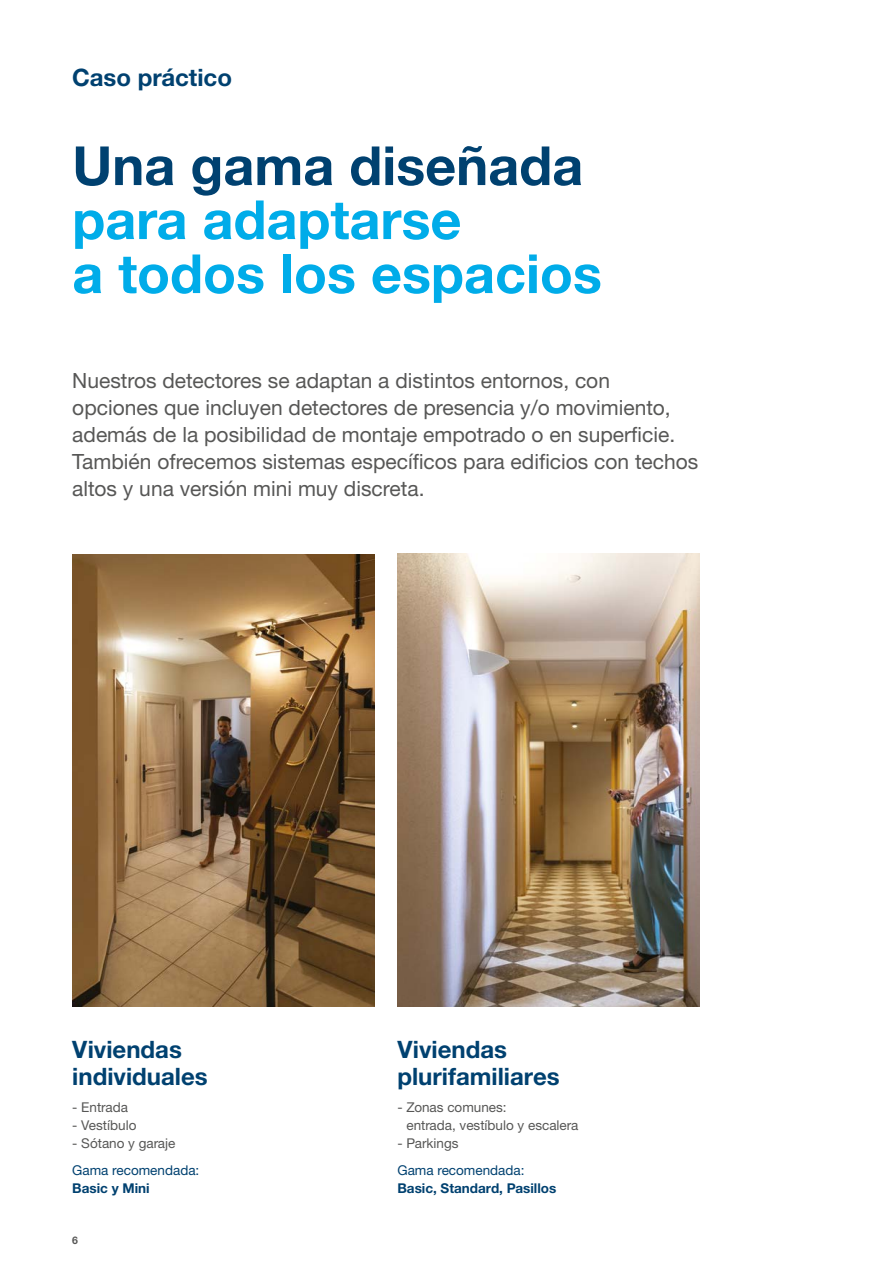
<style>
.page{position:relative;width:893px;height:1263px;background:#fff}
.page>*{position:absolute;margin:0;border:0;box-sizing:border-box;transform-origin:0 0}
.t1{font:700 54px/54px "Helvetica Neue LTW1 G";color:#00ace9}
.t2{font:700 54px "Helvetica Neue LTW1 G";color:#004170}
.t3{font:700 24px/27px "Helvetica Neue LTW1 G";color:#004170}
.t4{font:21px/27px "Helvetica Neue LTW1 G";color:#575756}
.t5{font:13.5px/18px "Helvetica Neue LTW1 G";color:#575756}
.t6{font:700 13.5px "Helvetica Neue LTW1 G";color:#004170}
.t7{font:13.5px "Helvetica Neue LTW1 G";color:#004170}
.t8{font:700 10.5px "Helvetica Neue LTW1 G";color:#575756}
</style>
<div class="page">
<img style="left:72px;top:554px;width:302px;height:452px">
<img style="left:397px;top:553px;width:302px;height:453px">
<p class="t3" style="left:72px;top:64px;width:161px">Caso práctico</p>
<h1 class="t2" style="left:72px;top:132px;width:512px">Una gama diseñada</h1>
<h1 class="t1" style="left:72px;top:192px;width:531px">para adaptarse<br>a todos los espacios</h1>
<p class="t4" style="left:72px;top:366px;width:627px">Nuestros detectores se adaptan a distintos entornos, con opciones que incluyen detectores de presencia y/o movimiento, además de la posibilidad de montaje empotrado o en superficie.<br>También ofrecemos sistemas específicos para edificios con techos altos y una versión mini muy discreta.</p>
<p class="t3" style="left:72px;top:1036px;width:137px">Viviendas individuales</p>
<p class="t5" style="left:72px;top:1098px;width:57px">- Entrada</p>
<p class="t5" style="left:72px;top:1116px;width:66px">- Vestíbulo</p>
<p class="t5" style="left:72px;top:1134px;width:105px">- Sótano y garaje</p>
<p class="t7" style="left:72px;top:1162px;width:129px">Gama recomendada:</p>
<p class="t6" style="left:72px;top:1180px;width:79px">Basic y Mini</p>
<p class="t8" style="left:72px;top:1233px;width:7px">6</p>
<p class="t3" style="left:397px;top:1036px;width:164px">Viviendas plurifamiliares</p>
<p class="t5" style="left:406px;top:1098px;width:173px;text-indent:-9px">- Zonas comunes:<br>entrada, vestíbulo y escalera</p>
<p class="t5" style="left:397px;top:1134px;width:63px">- Parkings</p>
<p class="t7" style="left:397px;top:1162px;width:129px">Gama recomendada:</p>
<p class="t6" style="left:397px;top:1180px;width:160px">Basic, Standard, Pasillos</p>
</div>
